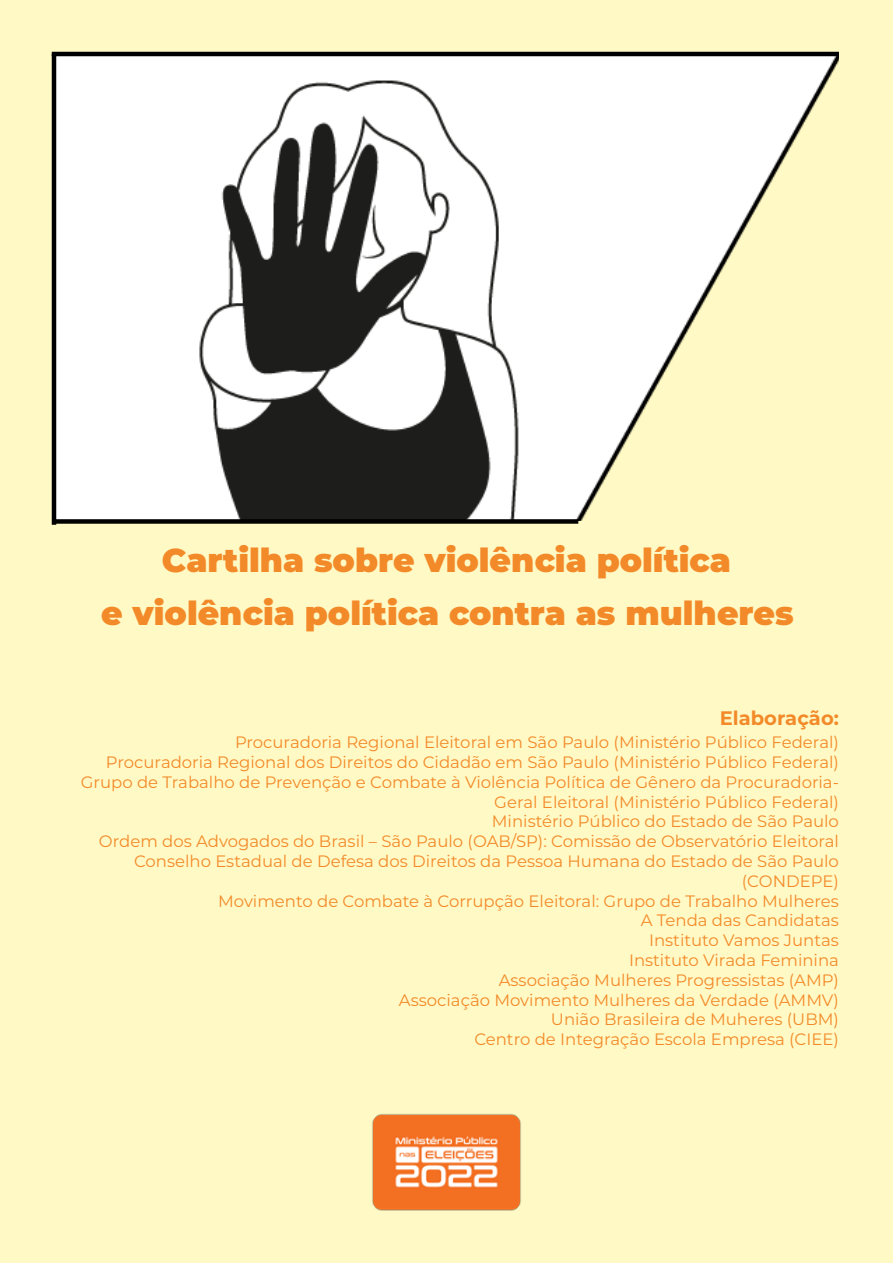
<style>
.page{position:relative;width:893px;height:1263px;background:#fff9c5}
.page>*{position:absolute;margin:0;border:0;box-sizing:border-box;transform-origin:0 0}
.t1{font:900 33px/53.1px "Montserrat";color:#f38a29;text-align:center}
.t2{font:700 19.5px "Montserrat";color:#f38a29}
.t3{font:16.5px/19.8px "Montserrat";color:#f38a29;text-align:right}
</style>
<div class="page">
<img style="left:56px;top:56px;width:783px;height:465px">
<div style="left:54px;top:519px;width:524px;height:5px;background:#000"></div>
<hr style="left:52px;top:52px;width:787px;height:4px;background:#000">
<hr style="left:52px;top:54px;width:4px;height:471px;background:#000">
<img style="left:350px;top:1093px;width:193px;height:138px">
<h1 class="t1" style="left:101px;top:532px;width:694px">Cartilha sobre violência política<br>e violência política contra as mulheres</h1>
<p class="t2" style="left:720px;top:704px;width:121px">Elaboração:</p>
<p class="t3" style="left:81px;top:732px;width:760px">Procuradoria Regional Eleitoral em São Paulo (Ministério Público Federal)<br>Procuradoria Regional dos Direitos do Cidadão em São Paulo (Ministério Público Federal)<br>Grupo de Trabalho de Prevenção e Combate à Violência Política de Gênero da Procuradoria-Geral Eleitoral (Ministério Público Federal)<br>Ministério Público do Estado de São Paulo<br>Ordem dos Advogados do Brasil – São Paulo (OAB/SP): Comissão de Observatório Eleitoral Conselho Estadual de Defesa dos Direitos da Pessoa Humana do Estado de São Paulo (CONDEPE)<br>Movimento de Combate à Corrupção Eleitoral: Grupo de Trabalho Mulheres<br>A Tenda das Candidatas<br>Instituto Vamos Juntas<br>Instituto Virada Feminina<br>Associação Mulheres Progressistas (AMP)<br>Associação Movimento Mulheres da Verdade (AMMV)<br>União Brasileira de Muheres (UBM)<br>Centro de Integração Escola Empresa (CIEE)</p>
</div>
